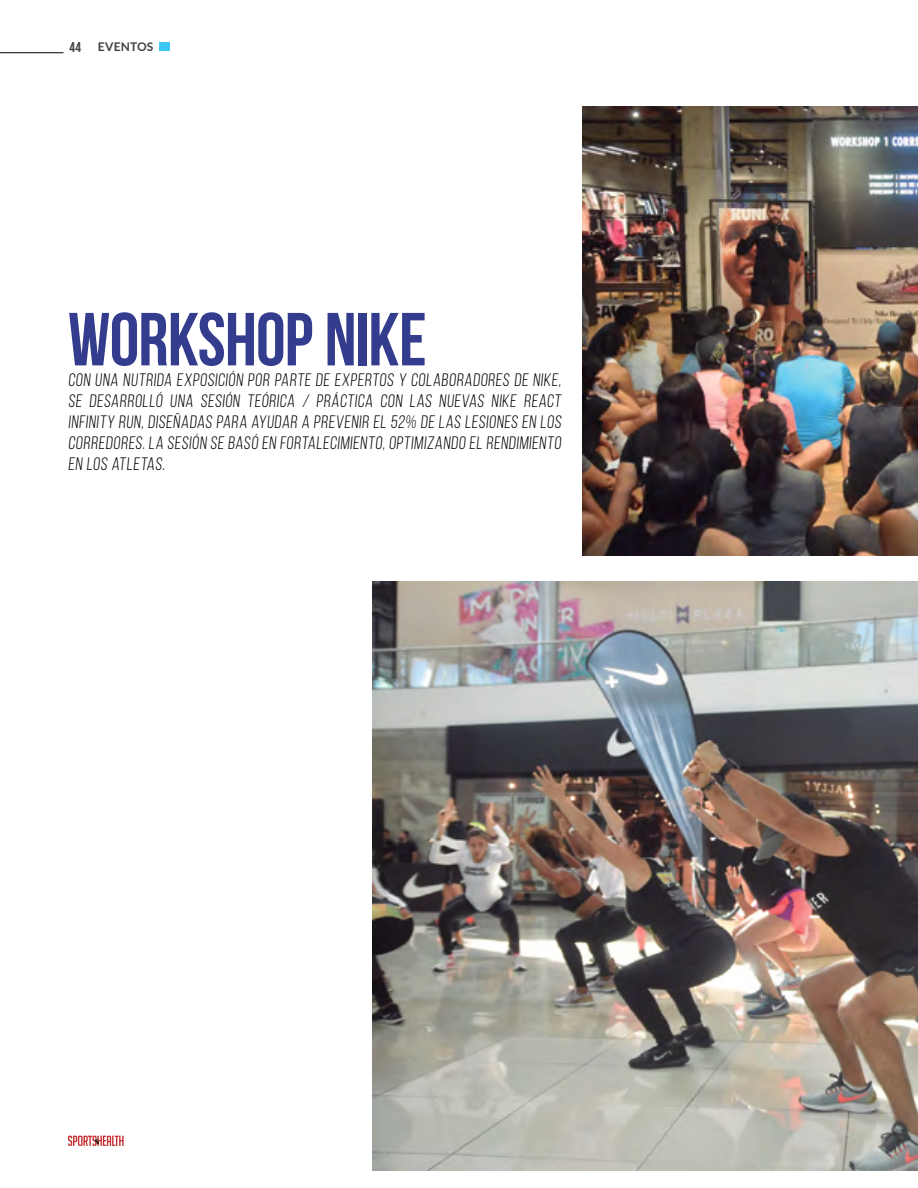
<style>
.page{position:relative;width:918px;height:1188px;background:#fff}
.page>*{position:absolute;margin:0;border:0;box-sizing:border-box;transform-origin:0 0}
.t1{font:700 75px "Bebas Neue";letter-spacing:-.015em;color:#333c8d}
.t2{font:18px/21px "Bebas Neue";color:#000;text-align:justify}
.t3{font:700 12px "Lato";letter-spacing:.01em;color:#414042}
.s1{font-family:"Bebas Neue";font-size:14.25px}
</style>
<div class="page">
<svg style="left:68px;top:1136px;width:56px;height:10px"></svg>
<div style="left:159px;top:43px;width:11px;height:8px;background:#3dc7f4"></div>
<hr style="left:0;top:52px;width:64px;height:1px;background:#000">
<img style="left:583px;top:107px;width:335px;height:448px">
<img style="left:373px;top:582px;width:545px;height:589px">
<p class="t3" style="left:70px;top:38px;width:85px"><span class="s1">44</span> EVENTOS</p>
<h1 class="t1" style="left:68px;top:298px;width:360px">WORKSHOP NIKE</h1>
<p class="t2" style="left:68px;top:370px;width:496px">CON UNA NUTRIDA EXPOSICIÓN POR PARTE DE EXPERTOS Y COLABORADORES DE NIKE, SE DESARROLLÓ UNA SESIÓN TEÓRICA / PRÁCTICA CON LAS NUEVAS NIKE REACT INFINITY RUN, DISEÑADAS PARA AYUDAR A PREVENIR EL 52% DE LAS LESIONES EN LOS CORREDORES. LA SESIÓN SE BASÓ EN FORTALECIMIENTO, OPTIMIZANDO EL RENDIMIENTO EN LOS ATLETAS.</p>
</div>
